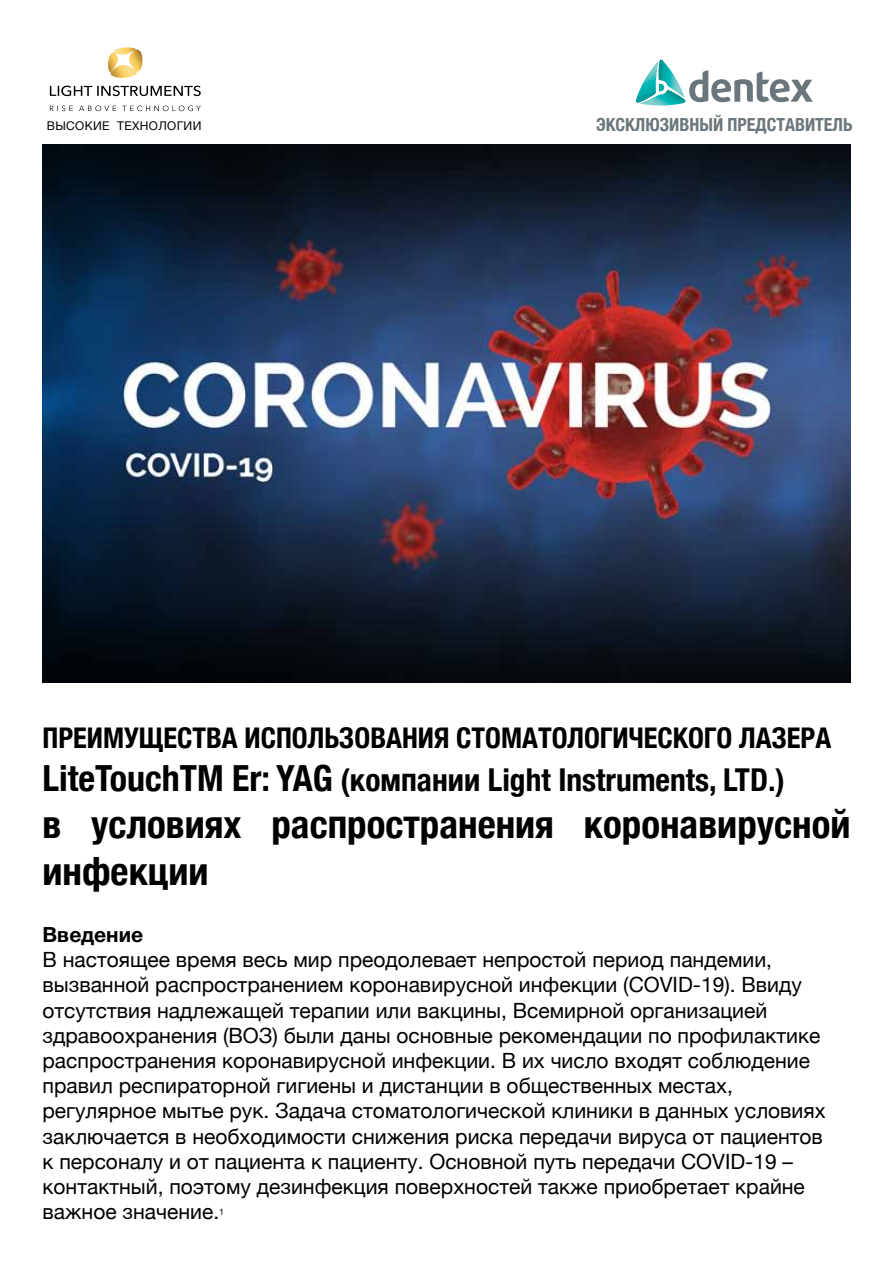
<style>
.page{position:relative;width:893px;height:1263px;background:#fff}
.page>*{position:absolute;margin:0;border:0;box-sizing:border-box;transform-origin:0 0}
.t1{font:700 condensed 39px/46.8px "Helvetica Neue";color:#000}
.t2{font:700 condensed 31.5px "Helvetica Neue";color:#000}
.t3{font:700 condensed 28.5px "Helvetica Neue";color:#000}
.t4{font:21px/25.2px "Helvetica Neue";color:#000}
.t5{font:700 21px "Helvetica Neue Cyr";color:#000}
.t6{font:700 condensed 18px "Helvetica Neue";color:#6b767c}
.t7{font:12px "Helvetica Neue";letter-spacing:.03em;color:#000}
.t8{font:9px "Helvetica Neue";color:#000}
.s1{font-size:36px}
</style>
<div class="page">
<svg style="left:50px;top:106px;width:23px;height:5px"></svg>
<svg style="left:79px;top:106px;width:37px;height:5px"></svg>
<svg style="left:122px;top:106px;width:79px;height:5px"></svg>
<svg style="left:50px;top:47px;width:151px;height:49px"></svg>
<svg style="left:636px;top:60px;width:177px;height:46px"></svg>
<img style="left:43px;top:145px;width:807px;height:537px">
<p class="t7" style="left:47px;top:118px;width:156px">ВЫСОКИЕ ТЕХНОЛОГИИ</p>
<p class="t6" style="left:596px;top:114px;width:258px">ЭКСКЛЮЗИВНЫЙ ПРЕДСТАВИТЕЛЬ</p>
<h3 class="t3" style="left:43px;top:721px;width:790px">ПРЕИМУЩЕСТВА ИСПОЛЬЗОВАНИЯ СТОМАТОЛОГИЧЕСКОГО ЛАЗЕРА</h3>
<h2 class="t2" style="left:43px;top:761px;width:744px"><span class="s1">LiteTouchТМ Er: YAG</span> (компании Light Instruments, LTD.)</h2>
<h1 class="t1" style="left:43px;top:800px;width:809px">в условиях распространения коронавирусной инфекции</h1>
<p class="t5" style="left:43px;top:923px;width:102px">Введение</p>
<p class="t4" style="left:43px;top:947px;width:785px">В настоящее время весь мир преодолевает непростой период пандемии, вызванной распространением коронавирусной инфекции (COVID-19). Ввиду отсутствия надлежащей терапии или вакцины, Всемирной организацией здравоохранения (ВОЗ) были даны основные рекомендации по профилактике распространения коронавирусной инфекции. В их число входят соблюдение правил респираторной гигиены и дистанции в общественных местах, регулярное мытье рук. Задача стоматологической клиники в данных условиях заключается в необходимости снижения риска передачи вируса от пациентов к персоналу и от пациента к пациенту. Основной путь передачи COVID-19 – контактный, поэтому дезинфекция поверхностей также приобретает крайне важное значение.</p>
<p class="t8" style="left:219px;top:1206px;width:7px">1</p>
</div>
